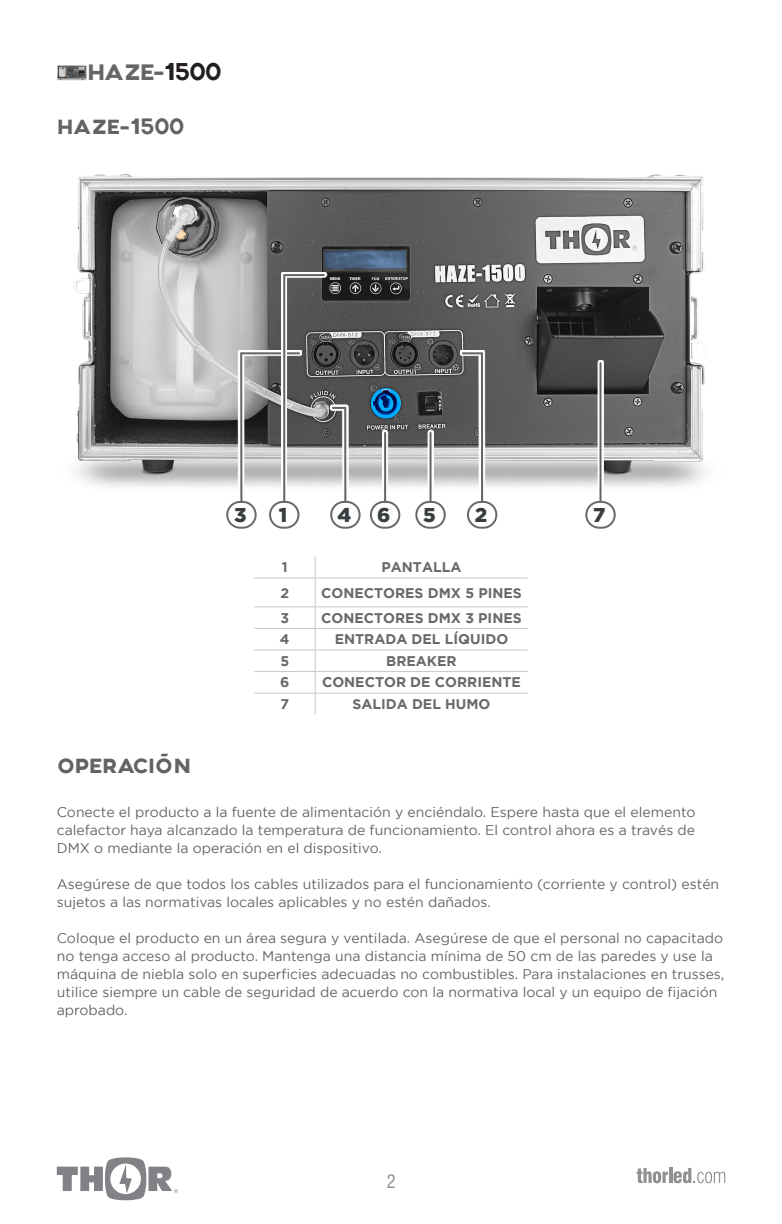
<style>
.page{position:relative;width:782px;height:1224px;background:#fff}
.page>*{position:absolute;margin:0;border:0;box-sizing:border-box;transform-origin:0 0}
.t1{font:24px "Axis";letter-spacing:-.025em;color:#656666}
.t2{font:22px "Axis";color:#636363}
.t3{font:900 20px "Gotham";color:#383d40}
.t4{font:condensed 18px "Swiss 721 BT";color:#231f20}
.t5{font:14px/18px "Gotham";color:#636566}
.t6{font:700 14px "Gotham";color:#69696c}
.s1{color:#231f20}
</style>
<div class="page">
<svg style="left:57px;top:1157px;width:121px;height:43px"></svg>
<svg style="left:636px;top:1168px;width:89px;height:15px"></svg>
<img style="left:57px;top:66px;width:30px;height:14px">
<img style="left:73px;top:175px;width:635px;height:312px">
<div style="left:330px;top:405px;width:19px;height:113px;background:#fff"></div>
<div style="left:460px;top:350px;width:25px;height:168px;background:#f3f3f3"></div>
<svg style="left:460px;top:351px;width:24px;height:166px"></svg>
<div style="left:330px;top:501px;width:31px;height:28px;border:2px solid #69696c;border-radius:13px"></div>
<div style="left:468px;top:502px;width:28px;height:26px;background:#fff;border-radius:13px"></div>
<div style="left:467px;top:501px;width:30px;height:28px;border:2px solid #69696c;border-radius:13px"></div>
<svg style="left:227px;top:502px;width:29px;height:26px"></svg>
<div style="left:226px;top:501px;width:31px;height:28px;border:2px solid #69696c;border-radius:13px"></div>
<svg style="left:382px;top:430px;width:6px;height:71px"></svg>
<hr style="left:384px;top:433px;width:2px;height:68px;background:#636366">
<svg style="left:427px;top:430px;width:7px;height:71px"></svg>
<hr style="left:429px;top:433px;width:2px;height:68px;background:#636366">
<svg style="left:597px;top:360px;width:7px;height:141px"></svg>
<hr style="left:599px;top:363px;width:2px;height:138px;background:#636366">
<svg style="left:230px;top:273px;width:117px;height:244px"></svg>
<div style="left:370px;top:501px;width:30px;height:28px;border:2px solid #69696c;border-radius:13px"></div>
<div style="left:415px;top:501px;width:31px;height:28px;border:2px solid #69696c;border-radius:13px"></div>
<div style="left:585px;top:501px;width:31px;height:28px;border:2px solid #69696c;border-radius:13px"></div>
<div style="left:270px;top:502px;width:28px;height:26px;background:#fff;border-radius:13px"></div>
<div style="left:269px;top:501px;width:30px;height:28px;border:2px solid #69696c;border-radius:13px"></div>
<hr style="left:254px;top:578px;width:61px;height:1px;background:#c4c9cc">
<hr style="left:315px;top:578px;width:213px;height:1px;background:#c4c9cc">
<hr style="left:254px;top:607px;width:61px;height:1px;background:#c4c9cc">
<hr style="left:315px;top:607px;width:213px;height:1px;background:#c4c9cc">
<svg style="left:315px;top:556px;width:1px;height:159px"></svg>
<hr style="left:254px;top:628px;width:61px;height:1px;background:#c4c9cc">
<hr style="left:315px;top:628px;width:213px;height:1px;background:#c4c9cc">
<hr style="left:254px;top:650px;width:61px;height:1px;background:#c4c9cc">
<hr style="left:315px;top:650px;width:213px;height:1px;background:#c4c9cc">
<hr style="left:254px;top:671px;width:61px;height:1px;background:#c4c9cc">
<hr style="left:315px;top:671px;width:213px;height:1px;background:#c4c9cc">
<hr style="left:254px;top:693px;width:61px;height:1px;background:#c4c9cc">
<hr style="left:315px;top:693px;width:213px;height:1px;background:#c4c9cc">
<h1 class="t1" style="left:87px;top:57px;width:136px">HAZE-<span class="s1">1500</span></h1>
<p class="t2" style="left:57px;top:114px;width:129px">HAZE-1500</p>
<p class="t2" style="left:57px;top:753px;width:135px">OPERACIÓN</p>
<p class="t3" style="left:234px;top:503px;width:14px">3</p>
<p class="t3" style="left:279px;top:503px;width:10px">1</p>
<p class="t3" style="left:337px;top:503px;width:15px">4</p>
<p class="t3" style="left:377px;top:503px;width:15px">6</p>
<p class="t3" style="left:423px;top:503px;width:14px">5</p>
<p class="t3" style="left:475px;top:503px;width:14px">2</p>
<p class="t3" style="left:593px;top:503px;width:14px">7</p>
<p class="t6" style="left:282px;top:559px;width:7px">1</p>
<p class="t6" style="left:381px;top:559px;width:81px">PANTALLA</p>
<p class="t6" style="left:280px;top:585px;width:10px">2</p>
<p class="t6" style="left:321px;top:585px;width:202px">CONECTORES DMX 5 PINES</p>
<p class="t6" style="left:280px;top:610px;width:10px">3</p>
<p class="t6" style="left:321px;top:610px;width:202px">CONECTORES DMX 3 PINES</p>
<p class="t6" style="left:280px;top:631px;width:11px">4</p>
<p class="t6" style="left:335px;top:631px;width:175px">ENTRADA DEL LÍQUIDO</p>
<p class="t6" style="left:280px;top:653px;width:10px">5</p>
<p class="t6" style="left:386px;top:653px;width:72px">BREAKER</p>
<p class="t6" style="left:280px;top:674px;width:11px">6</p>
<p class="t6" style="left:322px;top:674px;width:200px">CONECTOR DE CORRIENTE</p>
<p class="t6" style="left:280px;top:696px;width:10px">7</p>
<p class="t6" style="left:352px;top:696px;width:140px">SALIDA DEL HUMO</p>
<p class="t5" style="left:57px;top:802px;width:640px;text-align:justify">Conecte el producto a la fuente de alimentación y enciéndalo. Espere hasta que el elemento calefactor haya alcanzado la temperatura de funcionamiento. El control ahora es a través de DMX o mediante la operación en el dispositivo.</p>
<p class="t5" style="left:57px;top:874px;width:664px">Asegúrese de que todos los cables utilizados para el funcionamiento (corriente y control) estén sujetos a las normativas locales aplicables y no estén dañados.</p>
<p class="t5" style="left:57px;top:928px;width:669px">Coloque el producto en un área segura y ventilada. Asegúrese de que el personal no capacitado no tenga acceso al producto. Mantenga una distancia mínima de 50 cm de las paredes y use la máquina de niebla solo en superficies adecuadas no combustibles. Para instalaciones en trusses, utilice siempre un cable de seguridad de acuerdo con la normativa local y un equipo de fijación aprobado.</p>
<p class="t4" style="left:386px;top:1170px;width:10px">2</p>
</div>
